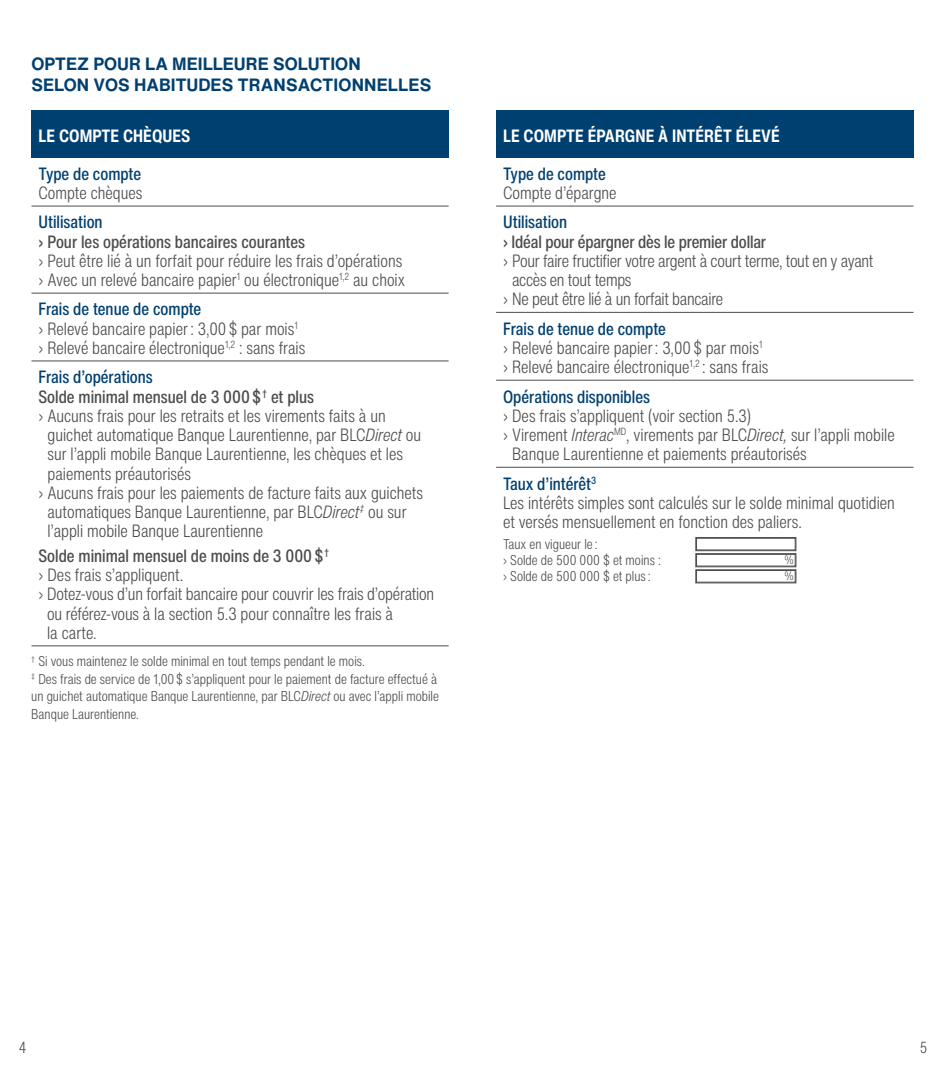
<style>
.page{position:relative;width:945px;height:1071px;background:#fff}
.page>*{position:absolute;margin:0;border:0;box-sizing:border-box;transform-origin:0 0}
.t1{font:300 condensed 17.5px/19.2px "Helvetica Now Text";color:#4d4d4f}
.t2{font:500 condensed 17.5px "Helvetica Now Text";color:#4d4d4f}
.t3{font:500 condensed 17.5px "Helvetica Now Text";color:#004071}
.t4{font:700 17.5px/21px "Helvetica Now Text";color:#004071}
.t5{font:700 condensed 17.5px "Helvetica Now Text";color:#fff}
.t6{font:300 condensed 15.75px "Helvetica Now Text";color:#4d4d4f}
.t7{font:300 condensed 14px/17.5px "Helvetica Now Text";color:#4d4d4f}
.t8{font:300 condensed 11.9px "Helvetica Now Text";color:#4d4d4f}
.s1{font-weight:500;color:#004071}
.s2{font-style:italic}
</style>
<div class="page">
<div style="left:496px;top:110px;width:418px;height:48px;background:#004071"></div>
<hr style="left:496px;top:206px;width:418px;height:1px;background:#4d4d4f">
<hr style="left:496px;top:312px;width:418px;height:1px;background:#4d4d4f">
<hr style="left:496px;top:380px;width:418px;height:1px;background:#4d4d4f">
<hr style="left:496px;top:467px;width:418px;height:1px;background:#4d4d4f">
<div style="left:32px;top:110px;width:417px;height:48px;background:#004071"></div>
<hr style="left:32px;top:206px;width:417px;height:1px;background:#4d4d4f">
<hr style="left:32px;top:293px;width:417px;height:1px;background:#4d4d4f">
<hr style="left:32px;top:361px;width:417px;height:1px;background:#4d4d4f">
<hr style="left:32px;top:646px;width:417px;height:1px;background:#4d4d4f">
<svg style="left:695px;top:537px;width:102px;height:46px"></svg>
<div style="left:696px;top:570px;width:99px;height:12px;border:1px solid #4d4d4f"></div>
<p class="t4" style="left:32px;top:53px;width:401px">OPTEZ POUR LA MEILLEURE SOLUTION<br>SELON VOS HABITUDES TRANSACTIONNELLES</p>
<p class="t5" style="left:39px;top:124px;width:153px">LE COMPTE CHÈQUES</p>
<p class="t3" style="left:39px;top:162px;width:104px">Type de compte</p>
<p class="t1" style="left:39px;top:183px;width:105px">Compte chèques</p>
<p class="t3" style="left:39px;top:211px;width:66px">Utilisation</p>
<p class="t2" style="left:39px;top:230px;width:268px">› Pour les opérations bancaires courantes</p>
<p class="t1" style="left:39px;top:251px;width:368px">› Peut être lié à un forfait pour réduire les frais d’opérations › Avec un relevé bancaire papier<sup>1</sup> ou électronique<sup>1,2</sup> au choix</p>
<p class="t1" style="left:38px;top:300px;width:268px"><span class="s1">Frais de tenue de compte<br></span>› Relevé bancaire papier : 3,00 $ par mois<sup>1 </sup>› Relevé bancaire électronique<sup>1,2</sup> : sans frais</p>
<p class="t3" style="left:39px;top:366px;width:116px">Frais d’opérations</p>
<p class="t2" style="left:39px;top:385px;width:277px">Solde minimal mensuel de 3 000 $<sup>†</sup> et plus</p>
<p class="t1" style="left:39px;top:406px;width:349px">› Aucuns frais pour les retraits et les virements faits à un</p>
<p class="t1" style="left:47px;top:425px;width:375px">guichet automatique Banque Laurentienne, par BLC<span class="s2">Direct</span> ou</p>
<p class="t1" style="left:47px;top:444px;width:357px">sur l’appli mobile Banque Laurentienne, les chèques et les</p>
<p class="t1" style="left:47px;top:464px;width:145px">paiements préautorisés</p>
<p class="t1" style="left:39px;top:483px;width:386px">› Aucuns frais pour les paiements de facture faits aux guichets</p>
<p class="t1" style="left:47px;top:502px;width:361px">automatiques Banque Laurentienne, par BLC<span class="s2">Direct</span><sup>‡</sup> ou sur</p>
<p class="t1" style="left:47px;top:521px;width:217px">l’appli mobile Banque Laurentienne</p>
<p class="t2" style="left:39px;top:544px;width:292px">Solde minimal mensuel de moins de 3 000 $<sup>†</sup></p>
<p class="t1" style="left:38px;top:565px;width:146px">› Des frais s’appliquent.</p>
<p class="t1" style="left:38px;top:585px;width:397px">› Dotez-vous d’un forfait bancaire pour couvrir les frais d’opération</p>
<p class="t1" style="left:47px;top:604px;width:348px">ou référez-vous à la section 5.3 pour connaître les frais à</p>
<p class="t1" style="left:47px;top:623px;width:51px">la carte.</p>
<p class="t7" style="left:31px;top:653px;width:409px"><sup>†</sup> Si vous maintenez le solde minimal en tout temps pendant le mois.<br><sup>‡</sup> Des frais de service de 1,00 $ s’appliquent pour le paiement de facture effectué à un guichet automatique Banque Laurentienne, par BLC<span class="s2">Direct</span> ou avec l’appli mobile Banque Laurentienne.</p>
<p class="t5" style="left:503px;top:124px;width:278px">LE COMPTE ÉPARGNE À INTÉRÊT ÉLEVÉ</p>
<p class="t3" style="left:503px;top:162px;width:104px">Type de compte</p>
<p class="t1" style="left:503px;top:183px;width:115px">Compte d’épargne</p>
<p class="t3" style="left:503px;top:211px;width:66px">Utilisation</p>
<p class="t2" style="left:503px;top:230px;width:265px">› Idéal pour épargner dès le premier dollar</p>
<p class="t1" style="left:503px;top:251px;width:372px">› Pour faire fructifier votre argent à court terme, tout en y ayant</p>
<p class="t1" style="left:512px;top:270px;width:121px">accès en tout temps</p>
<p class="t1" style="left:503px;top:290px;width:222px">› Ne peut être lié à un forfait bancaire</p>
<p class="t1" style="left:503px;top:319px;width:267px"><span class="s1">Frais de tenue de compte<br></span>› Relevé bancaire papier : 3,00 $ par mois<sup>1 </sup>› Relevé bancaire électronique<sup>1,2</sup> : sans frais</p>
<p class="t3" style="left:503px;top:385px;width:148px">Opérations disponibles</p>
<p class="t1" style="left:503px;top:406px;width:249px">› Des frais s’appliquent (voir section 5.3)</p>
<p class="t1" style="left:503px;top:425px;width:393px">› Virement <span class="s2">Interac</span><sup>MD</sup>, virements par BLC<span class="s2">Direct,</span> sur l’appli mobile</p>
<p class="t1" style="left:512px;top:444px;width:296px">Banque Laurentienne et paiements préautorisés</p>
<p class="t1" style="left:503px;top:474px;width:393px"><span class="s1">Taux d’intérêt</span><sup>3<br></sup>Les intérêts simples sont calculés sur le solde minimal quotidien et versés mensuellement en fonction des paliers.</p>
<p class="t7" style="left:503px;top:536px;width:159px;line-height:15.8px">Taux en vigueur le :<br>› Solde de 500 000 $ et moins : › Solde de 500 000 $ et plus :</p>
<p class="t8" style="left:784px;top:552px;width:11px">%</p>
<p class="t8" style="left:784px;top:568px;width:11px">%</p>
<p class="t6" style="left:19px;top:1037px;width:9px">4</p>
<p class="t6" style="left:920px;top:1037px;width:9px">5</p>
</div>
